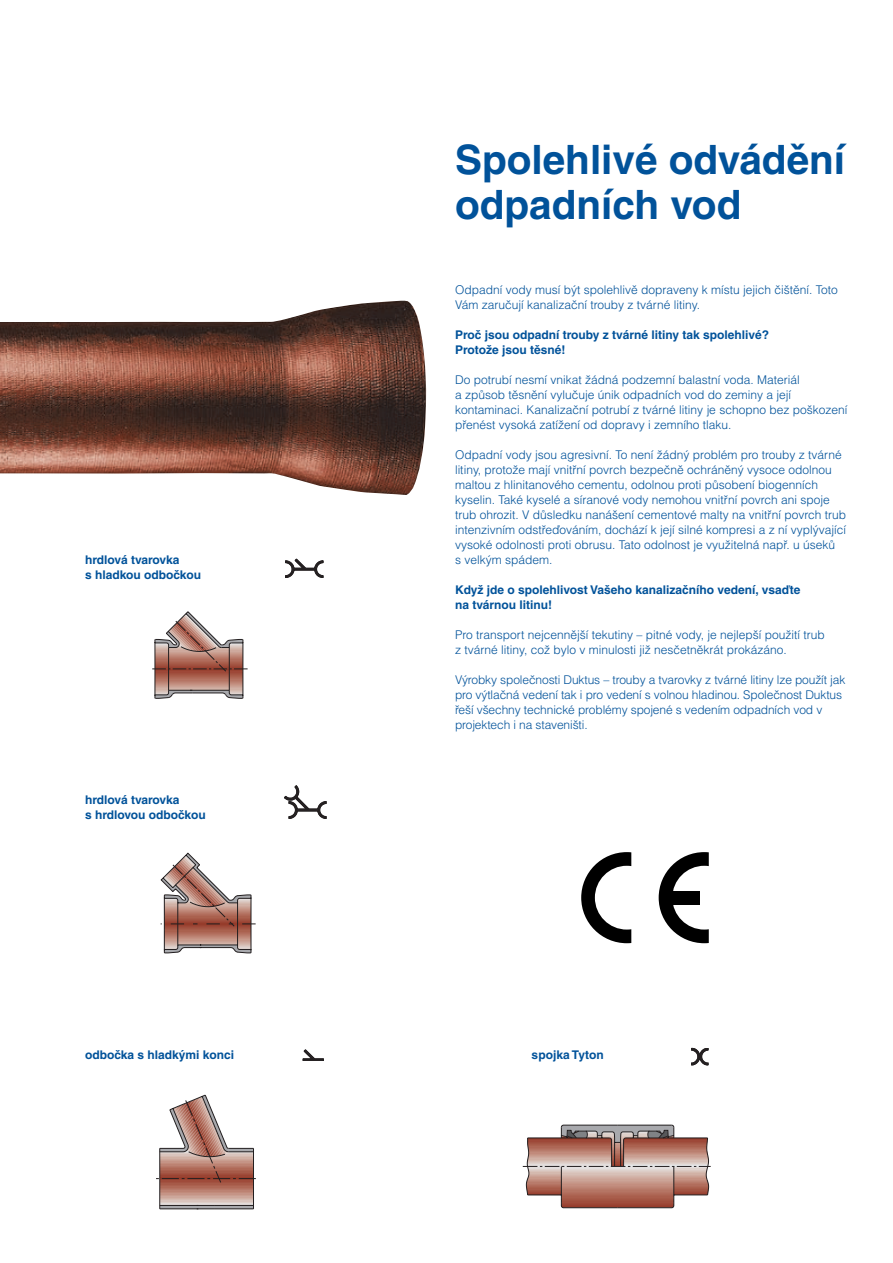
<style>
.page{position:relative;width:893px;height:1263px;background:#fff}
.page>*{position:absolute;margin:0;border:0;box-sizing:border-box;transform-origin:0 0}
.t1{font:700 40.5px/45px "Helvetica CE";color:#01529a}
.t2{font:300 12px/15px "Helvetica CE";color:#01529a}
.t3{font:700 12px/15px "Helvetica CE";color:#01529a}
</style>
<div class="page">
<svg style="left:691px;top:1048px;width:17px;height:17px"></svg>
<svg style="left:523px;top:1124px;width:188px;height:84px;background:#bb968c"></svg>
<svg style="left:285px;top:559px;width:38px;height:19px"></svg>
<svg style="left:152px;top:611px;width:96px;height:88px"></svg>
<svg style="left:284px;top:785px;width:42px;height:34px"></svg>
<svg style="left:160px;top:852px;width:96px;height:101px"></svg>
<svg style="left:303px;top:1050px;width:21px;height:11px"></svg>
<svg style="left:156px;top:1094px;width:100px;height:115px"></svg>
<img style="left:0;top:301px;width:426px;height:194px">
<svg style="left:581px;top:852px;width:50px;height:91px"></svg>
<svg style="left:659px;top:852px;width:50px;height:91px"></svg>
<div style="left:663px;top:891px;width:37px;height:13px;background:#000"></div>
<p class="t3" style="left:85px;top:552px;width:118px">hrdlová tvarovka<br>s hladkou odbočkou</p>
<p class="t3" style="left:85px;top:792px;width:122px">hrdlová tvarovka<br>s hrdlovou odbočkou</p>
<p class="t3" style="left:85px;top:1047px;width:150px">odbočka s hladkými konci</p>
<h1 class="t1" style="left:455px;top:137px;width:392px">Spolehlivé odvádění odpadních vod</h1>
<p class="t2" style="left:455px;top:282px;width:384px">Odpadní vody musí být spolehlivě dopraveny k místu jejich čištění. Toto<br>Vám zaručují kanalizační trouby z tvárné litiny.</p>
<p class="t3" style="left:455px;top:327px;width:316px">Proč jsou odpadní trouby z tvárné litiny tak spolehlivé?<br>Protože jsou těsné!</p>
<p class="t2" style="left:455px;top:372px;width:394px">Do potrubí nesmí vnikat žádná podzemní balastní voda. Materiál<br>a způsob těsnění vylučuje únik odpadních vod do zeminy a její kontaminaci. Kanalizační potrubí z tvárné litiny je schopno bez poškození přenést vysoká zatížení od dopravy i zemního tlaku.</p>
<p class="t2" style="left:455px;top:447px;width:393px">Odpadní vody jsou agresivní. To není žádný problém pro trouby z tvárné litiny, protože mají vnitřní povrch bezpečně ochráněný vysoce odolnou maltou z hlinitanového cementu, odolnou proti působení biogenních kyselin. Také kyselé a síranové vody nemohou vnitřní povrch ani spoje trub ohrozit. V důsledku nanášení cementové malty na vnitřní povrch trub intenzivním odstřeďováním, dochází k její silné kompresi a z ní vyplývající vysoké odolnosti proti obrusu. Tato odolnost je využitelná např. u úseků<br>s velkým spádem.</p>
<p class="t3" style="left:455px;top:582px;width:347px">Když jde o spolehlivost Vašeho kanalizačního vedení, vsaďte na tvárnou litinu!</p>
<p class="t2" style="left:455px;top:627px;width:371px">Pro transport nejcennější tekutiny – pitné vody, je nejlepší použití trub z tvárné litiny, což bylo v minulosti již nesčetněkrát prokázáno.</p>
<p class="t2" style="left:455px;top:672px;width:392px">Výrobky společnosti Duktus – trouby a tvarovky z tvárné litiny lze použít jak pro výtlačná vedení tak i pro vedení s volnou hladinou. Společnost Duktus řeší všechny technické problémy spojené s vedením odpadních vod v projektech i na staveništi.</p>
<p class="t3" style="left:532px;top:1047px;width:74px">spojka Tyton</p>
</div>
